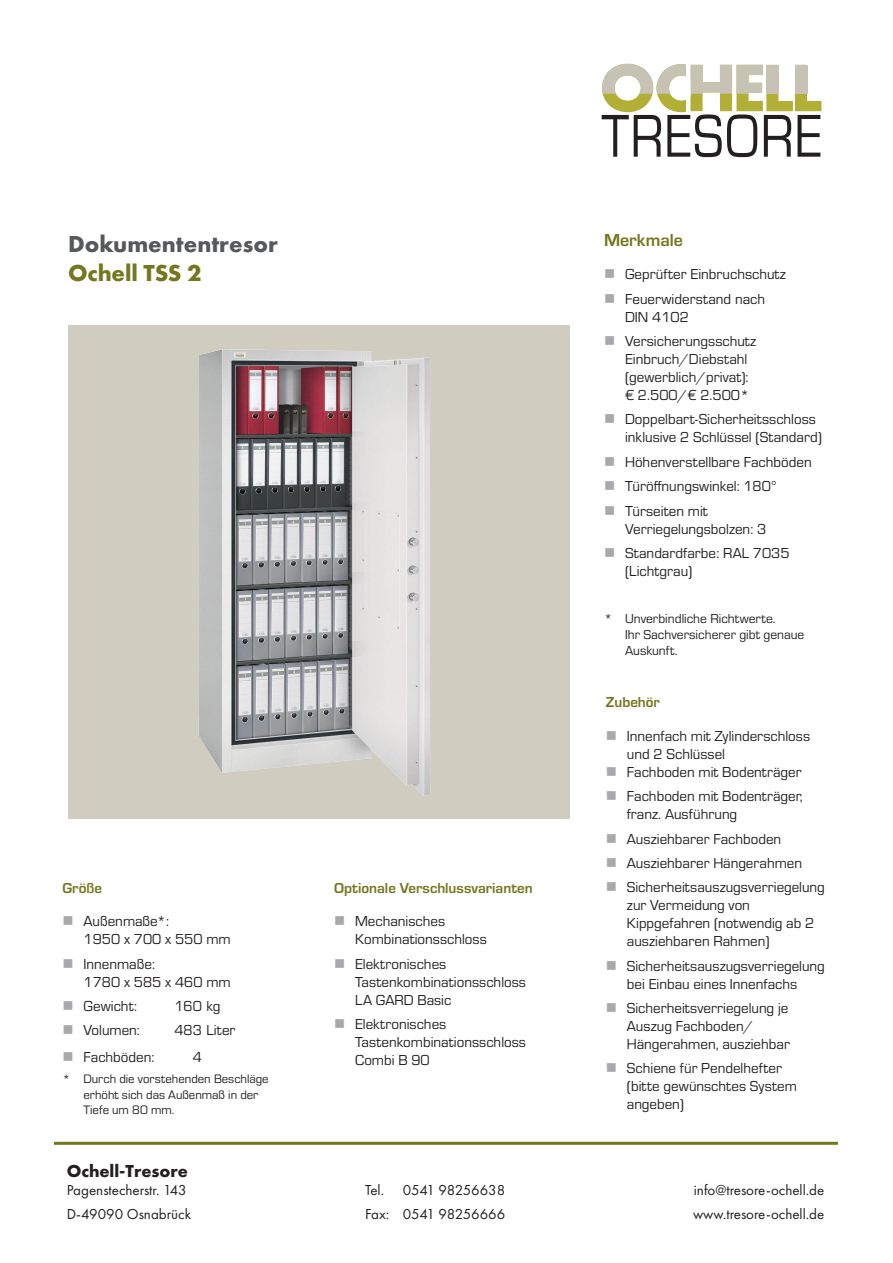
<style>
.page{position:relative;width:893px;height:1263px;background:#fff}
.page>*{position:absolute;margin:0;border:0;box-sizing:border-box;transform-origin:0 0}
.t1{font:62.55px "Eurostile";letter-spacing:.015em;color:#231f20;scale:.85 1}
.t2{font:700 24px "Futura PT";color:#57585a}
.t3{font:700 24px "Futura PT";color:#75771f}
.t4{font:700 18px "Futura PT";color:#231f20}
.t5{font:700 18px "Eurostile";color:#75771f}
.t6{font:15px/18px "Eurostile";color:#231f20}
.t7{font:15px "Futura PT";color:#231f20}
.t8{font:700 15px "Eurostile";color:#75771f}
.t9{font:13.5px/16.2px "Eurostile";color:#231f20}
.t10{font:12.75px/15.3px "Eurostile";color:#231f20}
.s1{color:#a8a9ad}
</style>
<div class="page">
<div style="left:68px;top:325px;width:502px;height:494px;background:#d0ccc0"></div>
<img style="left:198px;top:349px;width:232px;height:447px">
<hr style="left:54px;top:1142px;width:784px;height:3px;background:#75771f">
<svg style="left:602px;top:64px;width:219px;height:48px"></svg>
<div style="left:795px;top:65px;width:12px;height:29px;background:#c7c3b4"></div>
<hr style="left:686px;top:64px;width:4px;height:48px;background:#fff">
<h2 class="t2" style="left:68px;top:229px;width:211px">Dokumententresor</h2>
<h2 class="t3" style="left:68px;top:257px;width:135px">Ochell TSS 2</h2>
<p class="t8" style="left:63px;top:877px;width:41px">Größe</p>
<p class="t6" style="left:84px;top:911px;width:149px;text-indent:-21px"><span class="s1">■</span> Außenmaße*:<br>1950 x 700 x 550 mm</p>
<p class="t6" style="left:84px;top:954px;width:149px;text-indent:-21px"><span class="s1">■</span> Innenmaße:<br>1780 x 585 x 460 mm</p>
<p class="t6" style="left:63px;top:996px;width:76px"><span class="s1">■</span> Gewicht:</p>
<p class="t6" style="left:174px;top:996px;width:48px">160 kg</p>
<p class="t6" style="left:63px;top:1021px;width:79px"><span class="s1">■</span> Volumen:</p>
<p class="t6" style="left:174px;top:1021px;width:62px">483 Liter</p>
<p class="t6" style="left:63px;top:1047px;width:93px"><span class="s1">■</span> Fachböden:</p>
<p class="t6" style="left:193px;top:1047px;width:11px">4</p>
<p class="t10" style="left:84px;top:1071px;width:187px;text-indent:-21px">* Durch die vorstehenden Beschläge erhöht sich das Außenmaß in der<br>Tiefe um 80 mm.</p>
<p class="t8" style="left:334px;top:877px;width:200px">Optionale Verschlussvarianten</p>
<p class="t6" style="left:355px;top:911px;width:133px;text-indent:-21px"><span class="s1">■</span> Mechanisches<br>Kombinationsschloss</p>
<p class="t6" style="left:355px;top:954px;width:172px;text-indent:-21px"><span class="s1">■</span> Elektronisches<br>Tastenkombinationsschloss<br>LA GARD Basic</p>
<p class="t6" style="left:355px;top:1014px;width:172px;text-indent:-21px"><span class="s1">■</span> Elektronisches<br>Tastenkombinationsschloss<br>Combi B 90</p>
<h1 class="t1" style="left:601px;top:94px;width:261px">TRESORE</h1>
<p class="t5" style="left:604px;top:227px;width:80px">Merkmale</p>
<p class="t6" style="left:604px;top:265px;width:183px"><span class="s1">■</span> Geprüfter Einbruchschutz</p>
<p class="t6" style="left:625px;top:289px;width:142px;text-indent:-21px"><span class="s1">■</span> Feuerwiderstand nach<br>DIN 4102</p>
<p class="t6" style="left:625px;top:331px;width:133px;text-indent:-21px"><span class="s1">■</span> Versicherungsschutz<br>Einbruch/Diebstahl (gewerblich/privat): € 2.500/€ 2.500*</p>
<p class="t6" style="left:625px;top:410px;width:198px;text-indent:-21px"><span class="s1">■</span> Doppelbart-Sicherheitsschloss inklusive 2 Schlüssel (Standard)</p>
<p class="t6" style="left:604px;top:452px;width:209px"><span class="s1">■</span> Höhenverstellbare Fachböden</p>
<p class="t6" style="left:604px;top:476px;width:174px"><span class="s1">■</span> Türöffnungswinkel: 180°</p>
<p class="t6" style="left:625px;top:501px;width:143px;text-indent:-21px"><span class="s1">■</span> Türseiten mit<br>Verriegelungsbolzen: 3</p>
<p class="t6" style="left:625px;top:543px;width:166px;text-indent:-21px"><span class="s1">■</span> Standardfarbe: RAL 7035 (Lichtgrau)</p>
<p class="t9" style="left:625px;top:610px;width:181px;text-indent:-21px">* Unverbindliche Richtwerte.<br>Ihr Sachversicherer gibt genaue<br>Auskunft.</p>
<p class="t8" style="left:606px;top:692px;width:56px">Zubehör</p>
<p class="t6" style="left:627px;top:726px;width:185px;text-indent:-21px"><span class="s1">■</span> Innenfach mit Zylinderschloss und 2 Schlüssel</p>
<p class="t6" style="left:606px;top:762px;width:197px"><span class="s1">■</span> Fachboden mit Bodenträger</p>
<p class="t6" style="left:627px;top:786px;width:178px;text-indent:-21px"><span class="s1">■</span> Fachboden mit Bodenträger, franz. Ausführung</p>
<p class="t6" style="left:606px;top:829px;width:177px"><span class="s1">■</span> Ausziehbarer Fachboden</p>
<p class="t6" style="left:606px;top:853px;width:198px"><span class="s1">■</span> Ausziehbarer Hängerahmen</p>
<p class="t6" style="left:627px;top:878px;width:200px;text-indent:-21px"><span class="s1">■</span> Sicherheitsauszugsverriegelung zur Vermeidung von<br>Kippgefahren (notwendig ab 2 ausziehbaren Rahmen)</p>
<p class="t6" style="left:606px;top:956px;width:221px;text-align:center"><span class="s1">■</span> Sicherheitsauszugsverriegelung bei Einbau eines Innenfachs</p>
<p class="t6" style="left:627px;top:998px;width:164px;text-indent:-21px"><span class="s1">■</span> Sicherheitsverriegelung je<br>Auszug Fachboden/<br>Hängerahmen, ausziehbar</p>
<p class="t6" style="left:627px;top:1059px;width:172px;text-indent:-21px"><span class="s1">■</span> Schiene für Pendelhefter (bitte gewünschtes System angeben)</p>
<p class="t4" style="left:67px;top:1159px;width:123px">Ochell-Tresore</p>
<p class="t7" style="left:67px;top:1181px;width:122px">Pagenstecherstr. 143</p>
<p class="t7" style="left:365px;top:1181px;width:142px">Tel. 0541 98256638</p>
<p class="t7" style="left:694px;top:1181px;width:132px">info@tresore-ochell.de</p>
<p class="t7" style="left:67px;top:1205px;width:126px">D-49090 Osnabrück</p>
<p class="t7" style="left:365px;top:1205px;width:142px">Fax: 0541 98256666</p>
<p class="t7" style="left:693px;top:1205px;width:133px">www.tresore-ochell.de</p>
</div>
